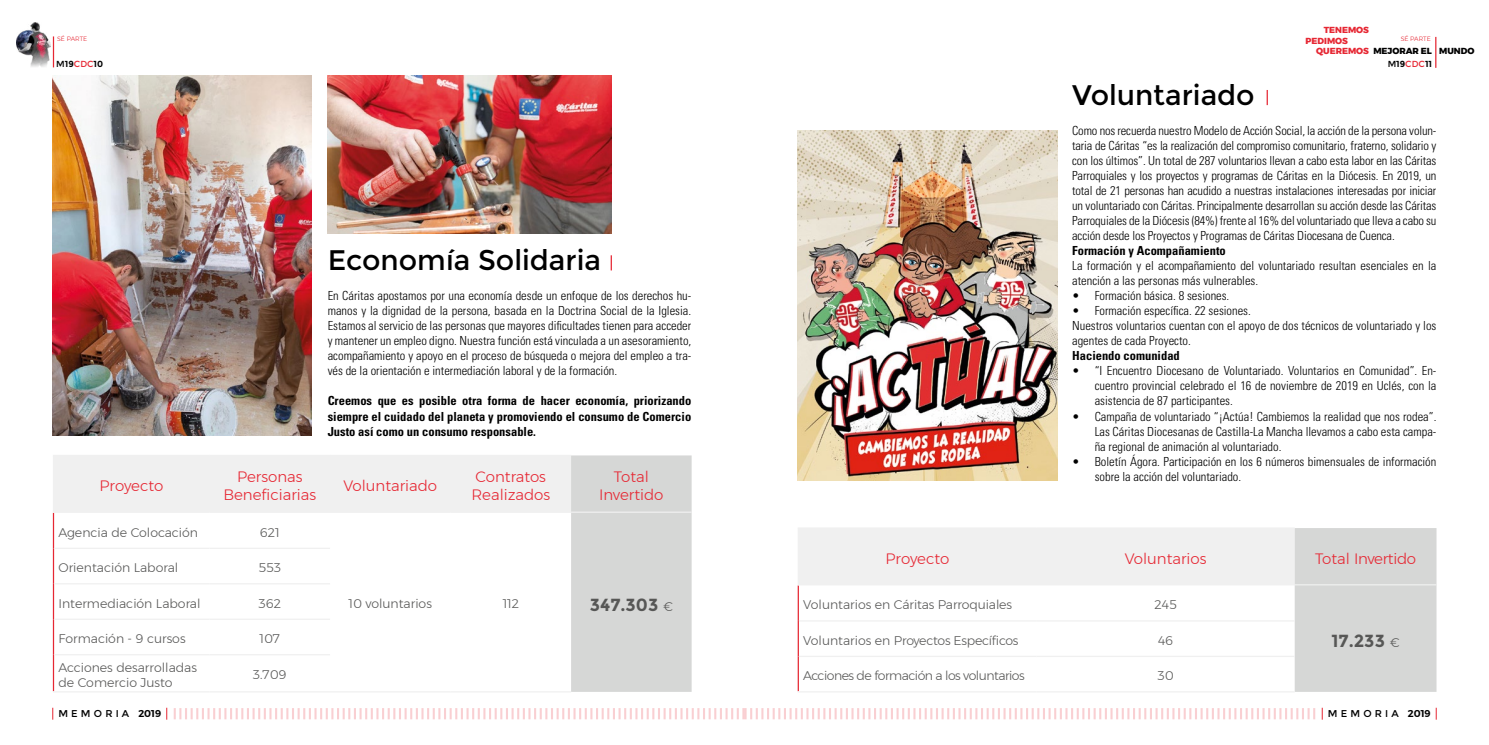
<style>
.page{position:relative;width:1489px;height:745px;background:#fff}
.page>*{position:absolute;margin:0;border:0;box-sizing:border-box;transform-origin:0 0}
.t1{font:28.25px "Montserrat";color:#000}
.t2{font:700 17.5px "Montserrat";color:#575756}
.t3{font:300 15px/18px "Montserrat";color:#e62733;text-align:center}
.t4{font:300 15px "Montserrat";letter-spacing:-.02em;color:#e62733}
.t5{font:300 condensed 12.5px/15px "Univers";color:#000;text-align:justify}
.t6{font:700 condensed 12.5px/15px "Univers";color:#000;text-align:justify}
.t7{font:300 12.5px/15px "Montserrat";color:#575756}
.t8{font:300 12.5px "Montserrat";letter-spacing:-.04em;color:#575756}
.t9{font:300 12.5px "Montserrat";letter-spacing:-.02em;color:#575756}
.t10{font:9.88px "Montserrat";letter-spacing:.32em;color:#000}
.t11{font:800 8.75px "Montserrat";color:#e62733}
.t12{font:700 8.75px "Montserrat";color:#000}
.t13{font:800 8.75px "Montserrat";color:#000}
.t14{font:300 6.25px "Montserrat";color:#e62733}
.s1{font-weight:400}
.s2{font-weight:400;color:#e62733}
.s3{font-weight:300;font-size:12.5px}
.s4{font-weight:600}
</style>
<div class="page">
<svg style="left:1321px;top:707px;width:1px;height:12px"></svg>
<svg style="left:1435px;top:707px;width:1px;height:12px"></svg>
<svg style="left:53px;top:707px;width:1px;height:12px"></svg>
<svg style="left:166px;top:707px;width:1px;height:12px"></svg>
<svg style="left:174px;top:708px;width:1141px;height:10px"></svg>
<img style="left:17px;top:23px;width:34px;height:44px">
<svg style="left:54px;top:455px;width:637px;height:236px"></svg>
<hr style="left:53px;top:512px;width:1px;height:36px;background:#e62733">
<hr style="left:53px;top:548px;width:1px;height:35px;background:#e62733">
<hr style="left:53px;top:583px;width:1px;height:36px;background:#e62733">
<hr style="left:53px;top:619px;width:1px;height:35px;background:#e62733">
<hr style="left:53px;top:654px;width:1px;height:36px;background:#e62733">
<hr style="left:53px;top:454px;width:156px;height:2px;background:#f0f0f0">
<hr style="left:53px;top:456px;width:1px;height:55px;background:#f0f0f0">
<hr style="left:209px;top:454px;width:121px;height:2px;background:#f0f0f0">
<hr style="left:209px;top:456px;width:1px;height:55px;background:#f0f0f0">
<hr style="left:330px;top:454px;width:120px;height:2px;background:#f0f0f0">
<hr style="left:329px;top:456px;width:1px;height:55px;background:#f0f0f0">
<hr style="left:450px;top:454px;width:121px;height:2px;background:#f0f0f0">
<hr style="left:450px;top:456px;width:1px;height:55px;background:#f0f0f0">
<hr style="left:53px;top:511px;width:156px;height:1px;background:#f0f0f0">
<hr style="left:209px;top:511px;width:121px;height:1px;background:#f0f0f0">
<hr style="left:330px;top:511px;width:120px;height:1px;background:#f0f0f0">
<hr style="left:450px;top:511px;width:121px;height:1px;background:#f0f0f0">
<hr style="left:571px;top:511px;width:120px;height:1px;background:#f0f0f0">
<hr style="left:54px;top:653px;width:155px;height:2px;background:#f0f0f0">
<hr style="left:209px;top:653px;width:121px;height:2px;background:#f0f0f0">
<hr style="left:53px;top:690px;width:156px;height:2px;background:#f0f0f0">
<hr style="left:209px;top:690px;width:121px;height:2px;background:#f0f0f0">
<hr style="left:330px;top:690px;width:120px;height:2px;background:#f0f0f0">
<hr style="left:450px;top:690px;width:121px;height:2px;background:#f0f0f0">
<hr style="left:54px;top:547px;width:155px;height:1px;background:#f0f0f0">
<hr style="left:209px;top:547px;width:121px;height:1px;background:#f0f0f0">
<hr style="left:54px;top:582px;width:155px;height:2px;background:#f0f0f0">
<hr style="left:209px;top:582px;width:121px;height:2px;background:#f0f0f0">
<hr style="left:54px;top:618px;width:155px;height:1px;background:#f0f0f0">
<hr style="left:209px;top:618px;width:121px;height:1px;background:#f0f0f0">
<svg style="left:610px;top:255px;width:2px;height:15px"></svg>
<svg style="left:1266px;top:90px;width:1px;height:15px"></svg>
<svg style="left:798px;top:528px;width:638px;height:163px"></svg>
<hr style="left:797px;top:585px;width:1px;height:35px;background:#e62733">
<hr style="left:797px;top:620px;width:1px;height:36px;background:#e62733">
<hr style="left:797px;top:656px;width:1px;height:34px;background:#e62733">
<hr style="left:797px;top:527px;width:239px;height:1px;background:#f0f0f0">
<hr style="left:797px;top:528px;width:1px;height:55px;background:#f0f0f0">
<hr style="left:1036px;top:527px;width:258px;height:1px;background:#f0f0f0">
<hr style="left:1035px;top:528px;width:2px;height:55px;background:#f0f0f0">
<hr style="left:797px;top:583px;width:239px;height:2px;background:#f0f0f0">
<hr style="left:1036px;top:583px;width:258px;height:2px;background:#f0f0f0">
<hr style="left:1294px;top:583px;width:142px;height:2px;background:#f0f0f0">
<hr style="left:798px;top:620px;width:238px;height:1px;background:#f0f0f0">
<hr style="left:1036px;top:620px;width:258px;height:1px;background:#f0f0f0">
<hr style="left:798px;top:655px;width:238px;height:1px;background:#f0f0f0">
<hr style="left:1036px;top:655px;width:258px;height:1px;background:#f0f0f0">
<hr style="left:797px;top:690px;width:239px;height:2px;background:#f0f0f0">
<hr style="left:1036px;top:690px;width:258px;height:2px;background:#f0f0f0">
<img style="left:53px;top:75px;width:258px;height:360px">
<img style="left:328px;top:75px;width:283px;height:158px">
<img style="left:797px;top:131px;width:260px;height:349px">
<hr style="left:1434px;top:37px;width:2px;height:31px;background:#e62733">
<hr style="left:53px;top:36px;width:1px;height:31px;background:#e62733">
<p class="t11" style="left:1323px;top:23px;width:47px">TENEMOS</p>
<p class="t11" style="left:1315px;top:44px;width:54px">QUEREMOS</p>
<p class="t14" style="left:57px;top:34px;width:32px">SÉ PARTE</p>
<p class="t14" style="left:1400px;top:34px;width:32px">SÉ PARTE</p>
<p class="t11" style="left:1305px;top:33px;width:44px">PEDIMOS</p>
<p class="t13" style="left:1373px;top:44px;width:103px">MEJORAR EL MUNDO</p>
<p class="t12" style="left:56px;top:59px;width:48px"><span class="s1">M</span>19<span class="s2">CDC</span>10</p>
<p class="t12" style="left:1387px;top:59px;width:46px"><span class="s1">M</span>19<span class="s2">CDC</span>11</p>
<h1 class="t1" style="left:328px;top:244px;width:275px">Economía Solidaria</h1>
<p class="t5" style="left:328px;top:288px;width:365px">En Cáritas apostamos por una economía desde un enfoque de los derechos hu&shy;manos y la dignidad de la persona, basada en la Doctrina Social de la Iglesia.<br>Estamos al servicio de las personas que mayores dificultades tienen para acceder y mantener un empleo digno. Nuestra función está vinculada a un asesoramiento, acompañamiento y apoyo en el proceso de búsqueda o mejora del empleo a tra&shy;vés de la orientación e intermediación laboral y de la formación.</p>
<p class="t6" style="left:328px;top:393px;width:365px">Creemos que es posible otra forma de hacer economía, priorizando siempre el cuidado del planeta y promoviendo el consumo de Comercio Justo así como un consumo responsable.</p>
<p class="t3" style="left:100px;top:476px;width:65px">Proyecto</p>
<p class="t3" style="left:223px;top:467px;width:94px">Personas<br>Beneficiarias</p>
<p class="t3" style="left:343px;top:476px;width:95px">Voluntariado</p>
<p class="t3" style="left:471px;top:467px;width:80px;text-align:left">Contratos<br>Realizados</p>
<p class="t3" style="left:599px;top:467px;width:66px">Total<br>Invertido</p>
<p class="t7" style="left:58px;top:524px;width:141px">Agencia de Colocación</p>
<p class="t7" style="left:260px;top:524px;width:21px">621</p>
<p class="t7" style="left:58px;top:559px;width:121px">Orientación Laboral</p>
<p class="t7" style="left:258px;top:559px;width:24px">553</p>
<p class="t7" style="left:58px;top:595px;width:143px">Intermediación Laboral</p>
<p class="t7" style="left:258px;top:595px;width:24px">362</p>
<p class="t7" style="left:58px;top:630px;width:129px">Formación - 9 cursos</p>
<p class="t7" style="left:259px;top:630px;width:22px">107</p>
<p class="t7" style="left:58px;top:659px;width:140px">Acciones desarrolladas de Comercio Justo</p>
<p class="t7" style="left:253px;top:666px;width:35px">3.709</p>
<p class="t7" style="left:348px;top:596px;width:85px">10 voluntarios</p>
<p class="t7" style="left:502px;top:596px;width:18px">112</p>
<h2 class="t2" style="left:589px;top:594px;width:85px">347.303 <span class="s3">€</span></h2>
<h1 class="t1" style="left:1072px;top:79px;width:184px">Voluntariado</h1>
<p class="t5" style="left:1072px;top:123px;width:366px">Como nos recuerda nuestro Modelo de Acción Social, la acción de la persona volun&shy;taria de Cáritas “es la realización del compromiso comunitario, fraterno, solidario y con los últimos”. Un total de 287 voluntarios llevan a cabo esta labor en las Cáritas Parroquiales y los proyectos y programas de Cáritas en la Diócesis. En 2019, un total de 21 personas han acudido a nuestras instalaciones interesadas por iniciar un voluntariado con Cáritas. Principalmente desarrollan su acción desde las Cáritas Parroquiales de la Diócesis (84%) frente al 16% del voluntariado que lleva a cabo su acción desde los Proyectos y Programas de Cáritas Diocesana de Cuenca.</p>
<p class="t6" style="left:1072px;top:243px;width:155px">Formación y Acompañamiento</p>
<p class="t5" style="left:1072px;top:258px;width:366px">La formación y el acompañamiento del voluntariado resultan esenciales en la atención a las personas más vulnerables.</p>
<p class="t5" style="left:1072px;top:288px;width:159px">• Formación básica. 8 sesiones.</p>
<p class="t5" style="left:1072px;top:303px;width:366px;text-align:left">• Formación específica. 22 sesiones.<br>Nuestros voluntarios cuentan con el apoyo de dos técnicos de voluntariado y los agentes de cada Proyecto.</p>
<p class="t6" style="left:1072px;top:348px;width:109px">Haciendo comunidad</p>
<p class="t5" style="left:1094px;top:363px;width:343px;text-indent:-22px">• “I Encuentro Diocesano de Voluntariado. Voluntarios en Comunidad”. En&shy;cuentro provincial celebrado el 16 de noviembre de 2019 en Uclés, con la asistencia de 87 participantes.</p>
<p class="t5" style="left:1094px;top:408px;width:343px;text-indent:-22px">• Campaña de voluntariado “¡Actúa! Cambiemos la realidad que nos rodea”.<br>Las Cáritas Diocesanas de Castilla-La Mancha llevamos a cabo esta campa&shy;ña regional de animación al voluntariado.</p>
<p class="t5" style="left:1094px;top:453px;width:343px;text-indent:-22px">• Boletín Ágora. Participación en los 6 números bimensuales de información sobre la acción del voluntariado.</p>
<p class="t3" style="left:885px;top:548px;width:65px">Proyecto</p>
<p class="t3" style="left:1124px;top:548px;width:83px">Voluntarios</p>
<p class="t4" style="left:1314px;top:546px;width:102px">Total Invertido</p>
<p class="t7" style="left:803px;top:596px;width:210px">Voluntarios en Cáritas Parroquiales</p>
<p class="t7" style="left:1154px;top:596px;width:24px">245</p>
<p class="t9" style="left:803px;top:630px;width:217px">Voluntarios en Proyectos Específicos</p>
<p class="t7" style="left:1157px;top:632px;width:17px">46</p>
<h2 class="t2" style="left:1331px;top:630px;width:70px">17.233 <span class="s3">€</span></h2>
<p class="t8" style="left:803px;top:666px;width:223px">Acciones de formación a los voluntarios</p>
<p class="t7" style="left:1157px;top:667px;width:18px">30</p>
<p class="t10" style="left:58px;top:707px;width:104px">MEMORIA <span class="s4">2019</span></p>
<p class="t10" style="left:1327px;top:707px;width:104px">MEMORIA <span class="s4">2019</span></p>
</div>
